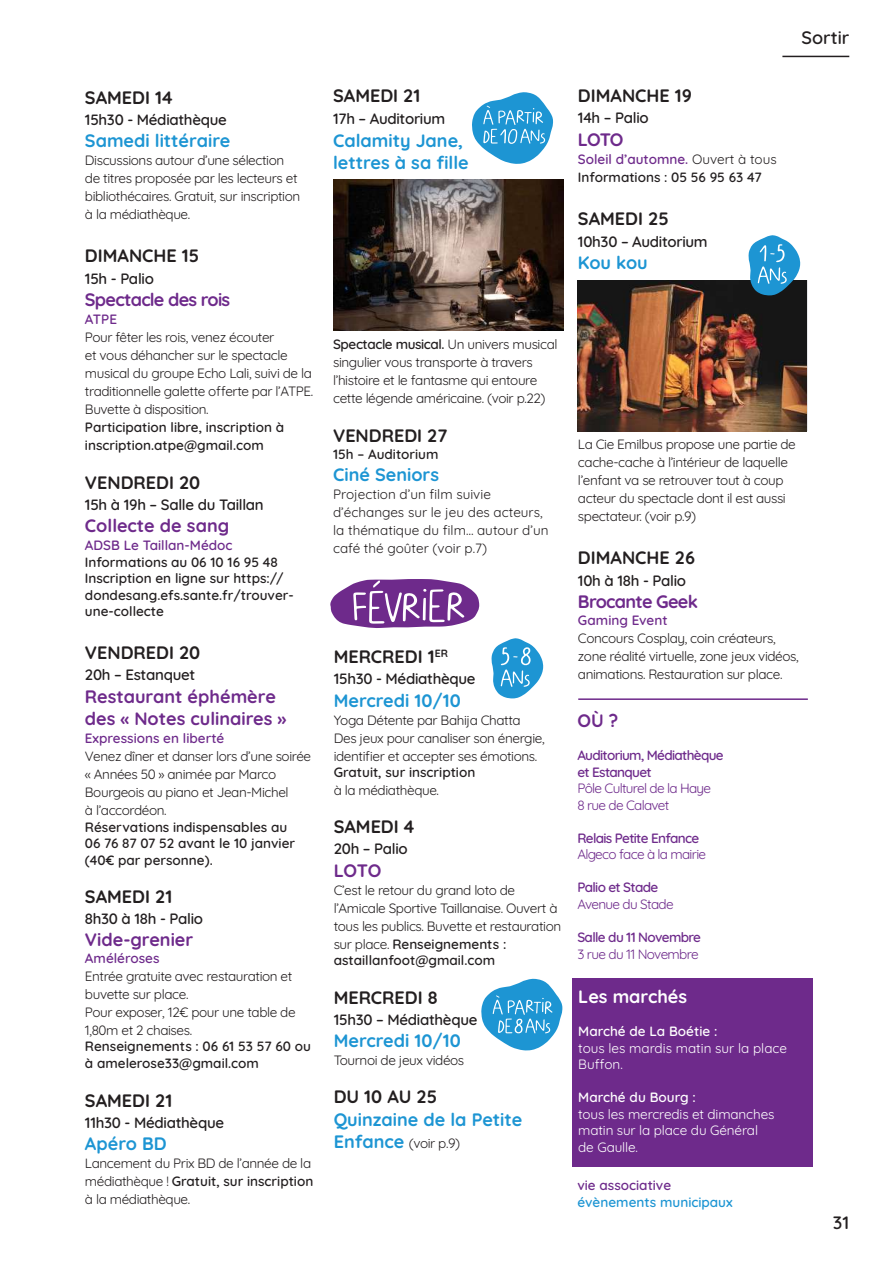
<style>
.page{position:relative;width:893px;height:1263px;background:#fff}
.page>*{position:absolute;margin:0;border:0;box-sizing:border-box;transform-origin:0 0}
.t1{font:700 18px "Quicksand";color:#231f20}
.t2{font:700 18px/22.5px "Quicksand";color:#1d95d3}
.t3{font:700 18px/22.5px "Quicksand";color:#6e2a8b}
.t4{font:700 18px "Quicksand";letter-spacing:-.04em;color:#6e2a8b}
.t5{font:700 18px "Quicksand";color:#fff}
.t6{font:600 18px "Quicksand";color:#231f20}
.t7{font:600 15px "Quicksand";letter-spacing:-.02em;color:#231f20}
.t8{font:13.5px/18px "Quicksand";letter-spacing:-.03em;color:#231f20}
.t9{font:600 13.5px/16.5px "Quicksand";color:#231f20}
.t10{font:13.5px/18px "Quicksand";color:#231f20}
.t11{font:13.5px/16.5px "Quicksand";letter-spacing:-.01em;color:#fff}
.t12{font:600 13.5px/16.5px "Quicksand";letter-spacing:-.05em;color:#6e2a8b}
.t13{font:13.5px/16.5px "Quicksand";letter-spacing:-.05em;color:#6e2a8b}
.t14{font:600 13.5px "Quicksand";color:#6e2a8b}
.t15{font:600 13.5px "Quicksand";color:#fff}
.t16{font:600 13.5px "Quicksand";color:#1d95d3}
.s1{font-weight:600}
.s2{color:#6e2a8b}
.s3{font-weight:400}
.s4{font-weight:700;font-size:18px;color:#1d95d3}
</style>
<div class="page">
<hr style="left:782px;top:56px;width:67px;height:1px;background:#231f20">
<svg style="left:481px;top:979px;width:81px;height:71px"></svg>
<svg style="left:472px;top:92px;width:81px;height:72px"></svg>
<img style="left:333px;top:179px;width:230px;height:151px">
<img style="left:578px;top:280px;width:229px;height:151px">
<svg style="left:330px;top:579px;width:149px;height:49px"></svg>
<div style="left:572px;top:977px;width:241px;height:189px;background:#6e2a8b"></div>
<hr style="left:578px;top:698px;width:230px;height:2px;background:#6e2a8b">
<svg style="left:748px;top:235px;width:52px;height:60px"></svg>
<svg style="left:491px;top:638px;width:52px;height:60px"></svg>
<h1 class="t1" style="left:85px;top:83px;width:89px">SAMEDI 14</h1>
<p class="t7" style="left:85px;top:108px;width:144px">15h30 - Médiathèque</p>
<h1 class="t2" style="left:85px;top:128px;width:147px">Samedi littéraire</h1>
<p class="t8" style="left:85px;top:150px;width:217px">Discussions autour d’une sélection de titres proposée par les lecteurs et bibliothécaires. Gratuit, sur inscription à la médiathèque.</p>
<h1 class="t1" style="left:85px;top:242px;width:116px">DIMANCHE 15</h1>
<p class="t7" style="left:85px;top:267px;width:70px">15h - Palio</p>
<h1 class="t4" style="left:85px;top:286px;width:147px">Spectacle des rois</h1>
<p class="t12" style="left:85px;top:310px;width:34px">ATPE</p>
<p class="t8" style="left:85px;top:327px;width:230px">Pour fêter les rois, venez écouter<br>et vous déhancher sur le spectacle musical du groupe Echo Lali, suivi de la traditionnelle galette offerte par l’ATPE.<br>Buvette à disposition.</p>
<p class="t9" style="left:85px;top:417px;width:201px;line-height:18px">Participation libre, inscription à inscription.atpe@gmail.com</p>
<h1 class="t1" style="left:85px;top:468px;width:117px">VENDREDI 20</h1>
<p class="t7" style="left:85px;top:493px;width:180px">15h à 19h – Salle du Taillan</p>
<h1 class="t3" style="left:85px;top:513px;width:146px">Collecte de sang</h1>
<p class="t14" style="left:85px;top:535px;width:149px">ADSB Le Taillan-Médoc</p>
<p class="t9" style="left:85px;top:552px;width:210px">Informations au 06 10 16 95 48<br>Inscription en ligne sur https:// dondesang.efs.sante.fr/trouver&shy;une-collecte</p>
<h1 class="t1" style="left:85px;top:639px;width:117px">VENDREDI 20</h1>
<p class="t7" style="left:85px;top:663px;width:112px">20h – Estanquet</p>
<h1 class="t3" style="left:85px;top:683px;width:203px">Restaurant éphémère des « Notes culinaires »</h1>
<p class="t14" style="left:85px;top:728px;width:141px">Expressions en liberté</p>
<p class="t8" style="left:85px;top:746px;width:228px">Venez dîner et danser lors d’une soirée « Années 50 » animée par Marco<br>Bourgeois au piano et Jean-Michel<br>à l’accordéon.</p>
<p class="t9" style="left:85px;top:817px;width:212px">Réservations indispensables au<br>06 76 87 07 52 avant le 10 janvier (40€ par personne).</p>
<h1 class="t1" style="left:85px;top:882px;width:89px">SAMEDI 21</h1>
<p class="t7" style="left:85px;top:907px;width:120px">8h30 à 18h - Palio</p>
<h1 class="t3" style="left:85px;top:927px;width:110px">Vide-grenier</h1>
<p class="t14" style="left:85px;top:948px;width:76px">Améléroses</p>
<p class="t8" style="left:85px;top:966px;width:212px">Entrée gratuite avec restauration et buvette sur place.<br>Pour exposer, 12€ pour une table de<br>1,80m et 2 chaises.</p>
<p class="t9" style="left:85px;top:1037px;width:227px">Renseignements : 06 61 53 57 60 ou à amelerose33@gmail.com</p>
<h1 class="t1" style="left:85px;top:1086px;width:89px">SAMEDI 21</h1>
<p class="t7" style="left:85px;top:1111px;width:141px">11h30 - Médiathèque</p>
<h1 class="t2" style="left:85px;top:1131px;width:83px">Apéro BD</h1>
<p class="t8" style="left:85px;top:1153px;width:230px">Lancement du Prix BD de l’année de la médiathèque ! <span class="s1">Gratuit, sur inscription </span>à la médiathèque.</p>
<h1 class="t1" style="left:333px;top:81px;width:89px">SAMEDI 21</h1>
<p class="t7" style="left:333px;top:107px;width:114px">17h – Auditorium</p>
<h1 class="t2" style="left:333px;top:127px;width:137px">Calamity Jane, lettres à sa fille</h1>
<h1 class="t1" style="left:578px;top:81px;width:116px">DIMANCHE 19</h1>
<p class="t7" style="left:578px;top:106px;width:72px">14h – Palio</p>
<h1 class="t3" style="left:578px;top:126px;width:47px">LOTO</h1>
<p class="t9" style="left:578px;top:149px;width:200px;line-height:18px"><span class="s2">Soleil d’automne.</span> <span class="s3">Ouvert à tous<br></span>Informations : 05 56 95 63 47</p>
<h1 class="t1" style="left:578px;top:205px;width:92px">SAMEDI 25</h1>
<p class="t7" style="left:578px;top:230px;width:131px">10h30 – Auditorium</p>
<h1 class="t2" style="left:578px;top:250px;width:71px">Kou kou</h1>
<h1 class="t6" style="left:801px;top:24px;width:49px">Sortir</h1>
<p class="t8" style="left:333px;top:334px;width:226px"><span class="s1">Spectacle musical.</span> Un univers musical singulier vous transporte à travers l’histoire et le fantasme qui entoure cette légende américaine. (voir p.22)</p>
<h1 class="t1" style="left:333px;top:422px;width:116px">VENDREDI 27</h1>
<p class="t9" style="left:333px;top:444px;width:107px">15h – Auditorium</p>
<h1 class="t2" style="left:333px;top:462px;width:107px">Ciné Seniors</h1>
<p class="t10" style="left:333px;top:484px;width:217px">Projection d’un film suivie d’échanges sur le jeu des acteurs, la thématique du film… autour d’un café thé goûter (voir p.7)</p>
<h1 class="t1" style="left:334px;top:643px;width:116px">MERCREDI 1<sup>ER</sup></h1>
<p class="t7" style="left:334px;top:667px;width:144px">15h30 - Médiathèque</p>
<h1 class="t2" style="left:334px;top:687px;width:129px">Mercredi 10/10</h1>
<p class="t8" style="left:334px;top:710px;width:212px">Yoga Détente par Bahija Chatta<br>Des jeux pour canaliser son énergie, identifier et accepter ses émotions.</p>
<p class="t9" style="left:334px;top:763px;width:143px">Gratuit, sur inscription</p>
<p class="t8" style="left:334px;top:780px;width:107px">à la médiathèque.</p>
<h1 class="t1" style="left:334px;top:813px;width:82px">SAMEDI 4</h1>
<p class="t7" style="left:334px;top:837px;width:76px">20h – Palio</p>
<h1 class="t3" style="left:334px;top:857px;width:49px">LOTO</h1>
<p class="t8" style="left:334px;top:880px;width:229px">C’est le retour du grand loto de l’Amicale Sportive Taillanaise. Ouvert à tous les publics. Buvette et restauration sur place. <span class="s1">Renseignements :</span></p>
<p class="t9" style="left:334px;top:951px;width:163px">astaillanfoot@gmail.com</p>
<h1 class="t1" style="left:334px;top:983px;width:105px">MERCREDI 8</h1>
<p class="t7" style="left:334px;top:1007px;width:145px">15h30 – Médiathèque</p>
<h1 class="t2" style="left:334px;top:1027px;width:129px">Mercredi 10/10</h1>
<p class="t8" style="left:334px;top:1050px;width:132px">Tournoi de jeux vidéos</p>
<h1 class="t1" style="left:334px;top:1083px;width:105px">DU 10 AU 25</h1>
<h1 class="t2" style="left:334px;top:1106px;width:190px">Quinzaine de la Petite</h1>
<p class="t8" style="left:334px;top:1133px;width:128px"><span class="s4">Enfance</span> (voir p.9)</p>
<p class="t8" style="left:578px;top:434px;width:219px">La Cie Emilbus propose une partie de cache-cache à l’intérieur de laquelle l’enfant va se retrouver tout à coup acteur du spectacle dont il est aussi spectateur. (voir p.9)</p>
<h1 class="t1" style="left:578px;top:544px;width:119px">DIMANCHE 26</h1>
<p class="t7" style="left:578px;top:569px;width:110px">10h à 18h - Palio</p>
<h1 class="t4" style="left:578px;top:588px;width:122px">Brocante Geek</h1>
<p class="t14" style="left:578px;top:610px;width:91px">Gaming Event</p>
<p class="t8" style="left:578px;top:628px;width:222px">Concours Cosplay, coin créateurs, zone réalité virtuelle, zone jeux vidéos, animations. Restauration sur place.</p>
<h1 class="t3" style="left:577px;top:708px;width:42px">OÙ ?</h1>
<p class="t12" style="left:577px;top:746px;width:148px">Auditorium, Médiathèque et Estanquet</p>
<p class="t13" style="left:577px;top:779px;width:135px">Pôle Culturel de la Haye<br>8 rue de Calavet</p>
<p class="t12" style="left:577px;top:828px;width:123px">Relais Petite Enfance</p>
<p class="t13" style="left:577px;top:845px;width:130px">Algeco face à la mairie</p>
<p class="t12" style="left:577px;top:878px;width:82px">Palio et Stade</p>
<p class="t13" style="left:577px;top:894px;width:98px">Avenue du Stade</p>
<p class="t12" style="left:577px;top:927px;width:125px">Salle du 11 Novembre</p>
<p class="t13" style="left:577px;top:944px;width:123px">3 rue du 11 Novembre</p>
<h1 class="t5" style="left:578px;top:983px;width:110px">Les marchés</h1>
<p class="t15" style="left:578px;top:1021px;width:141px">Marché de La Boétie :</p>
<p class="t11" style="left:578px;top:1038px;width:210px">tous les mardis matin sur la place<br>Buffon.</p>
<p class="t15" style="left:578px;top:1087px;width:119px">Marché du Bourg :</p>
<p class="t11" style="left:578px;top:1104px;width:198px">tous les mercredis et dimanches matin sur la place du Général de Gaulle.</p>
<p class="t14" style="left:577px;top:1175px;width:95px">vie associative</p>
<p class="t16" style="left:577px;top:1192px;width:157px">évènements municipaux</p>
<h1 class="t6" style="left:833px;top:1208px;width:18px">31</h1>
</div>
